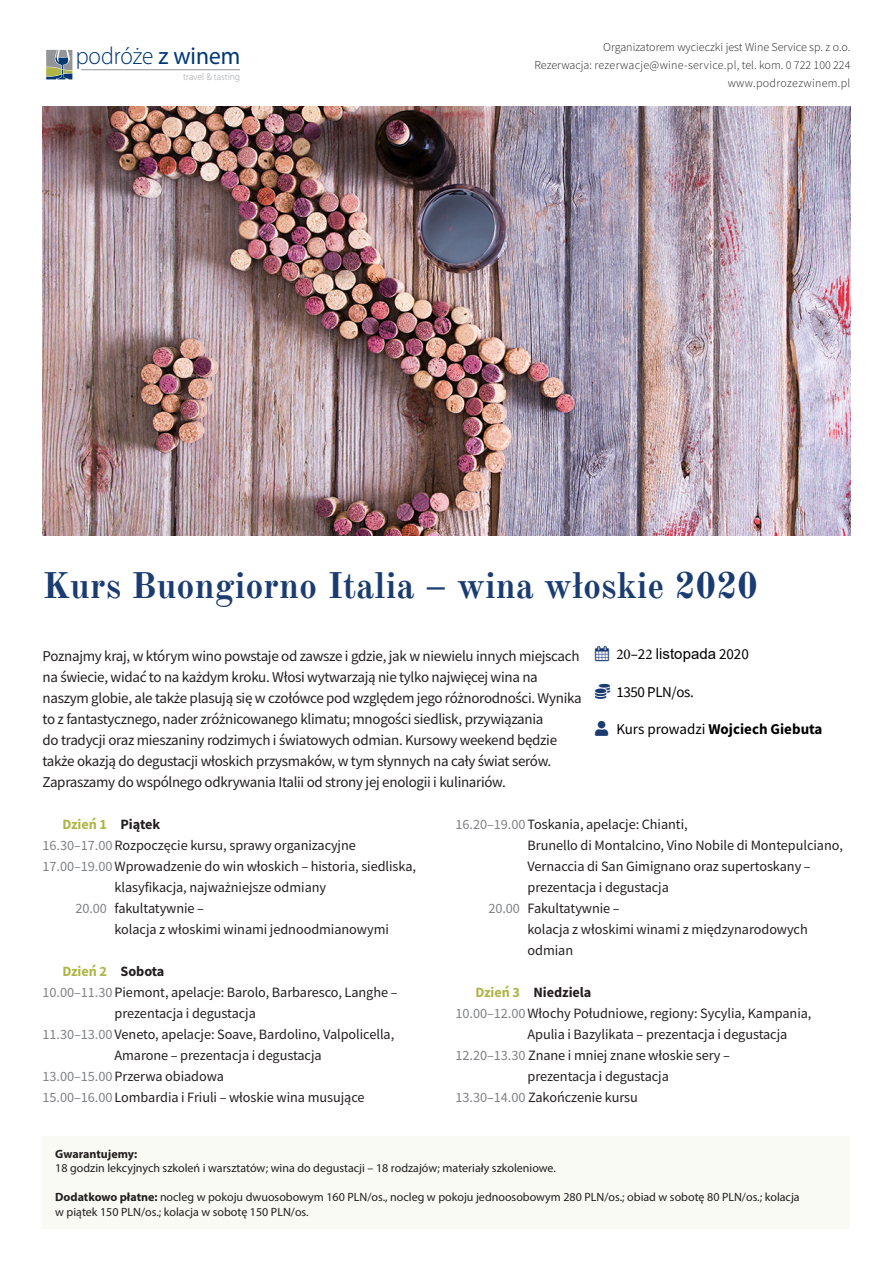
<style>
.page{position:relative;width:893px;height:1263px;background:#fff}
.page>*{position:absolute;margin:0;border:0;box-sizing:border-box;transform-origin:0 0}
.t1{font:700 36px "Old Standard TT";color:#1b3c71}
.t2{font:300 24.6px "Myriad Pro";letter-spacing:-.005em;color:#013874;scale:.95 1}
.t3{font:15px/21px "Source Sans Pro";letter-spacing:-.02em;color:#231f20}
.t4{font:700 15px "Source Sans Pro";color:#000}
.t5{font:15px "Arial";color:#000}
.t6{font:15px "Source Sans Pro";letter-spacing:-.025em;color:#000}
.t7{font:14.25px "Source Sans Pro";letter-spacing:-.005em;color:#231f20}
.t8{font:700 14.25px "Source Sans Pro";letter-spacing:-.005em;color:#afb547}
.t9{font:700 14.25px "Source Sans Pro";letter-spacing:-.005em;color:#231f20}
.t10{font:12px/14.4px "Myriad Pro";color:#231f20}
.t11{font:300 12px/18px "Source Sans Pro";color:#231f20;text-align:right}
.t12{font:700 12px "Myriad Pro";color:#231f20}
.t13{font:300 10.05px "Myriad Pro";color:#9d9fa2;scale:.95 1}
.s1{font-weight:400}
.s2{color:#1b3c71}
.s3{font-family:"Minion Pro"}
.s4{font-family:"Source Sans Pro"}
.s5{color:#231f20}
.s6{color:#808285}
.s7{color:#afb547}
.s8{font-weight:700}
</style>
<div class="page">
<svg style="left:46px;top:50px;width:26px;height:29px"></svg>
<hr style="left:81px;top:69px;width:159px;height:1px;background:#939598">
<div style="left:43px;top:1136px;width:807px;height:92px;background:#f9faf4"></div>
<img style="left:43px;top:106px;width:807px;height:429px">
<h2 class="t2" style="left:76px;top:42px;width:175px">podróże <span class="s1">z winem</span></h2>
<p class="t13" style="left:183px;top:71px;width:61px">travel &amp; tasting</p>
<p class="t11" style="left:534px;top:38px;width:317px">Organizatorem wycieczki jest Wine Service sp. z o.o.<br>Rezerwacja: rezerwacje@wine-service.pl, tel. kom. 0 722 100 224 www.podrozezwinem.pl</p>
<h1 class="t1" style="left:43px;top:564px;width:717px">Kurs Buongiorno Italia – wina włoskie 2020</h1>
<p class="t5" style="left:595px;top:644px;width:155px"><span class="s2">▲</span> <span class="s3">20</span><span class="s4">–2</span><span class="s3">2</span> listopada <span class="s4">2020</span></p>
<p class="t6" style="left:616px;top:682px;width:79px">1350 PLN/os.</p>
<p class="t4" style="left:616px;top:719px;width:208px"><span class="s1">Kurs prowadzi</span> Wojciech Giebuta</p>
<p class="t3" style="left:43px;top:646px;width:541px">Poznajmy kraj, w którym wino powstaje od zawsze i gdzie, jak w niewielu innych miejscach na świecie, widać to na każdym kroku. Włosi wytwarzają nie tylko najwięcej wina na naszym globie, ale także plasują się w czołówce pod względem jego różnorodności. Wynika to z fantastycznego, nader zróżnicowanego klimatu; mnogości siedlisk, przywiązania<br>do tradycji oraz mieszaniny rodzimych i światowych odmian. Kursowy weekend będzie także okazją do degustacji włoskich przysmaków, w tym słynnych na cały świat serów.<br>Zapraszamy do wspólnego odkrywania Italii od strony jej enologii i kulinariów.</p>
<p class="t8" style="left:62px;top:815px;width:99px">Dzień 1 <span class="s5">Piątek</span></p>
<p class="t7" style="left:43px;top:837px;width:315px"><span class="s6">16.30–17.00</span>Rozpoczęcie kursu, sprawy organizacyjne</p>
<p class="t7" style="left:43px;top:858px;width:375px"><span class="s6">17.00–19.00</span>Wprowadzenie do win włoskich – historia, siedliska,</p>
<p class="t7" style="left:115px;top:879px;width:213px">klasyfikacja, najważniejsze odmiany</p>
<p class="t7" style="left:75px;top:900px;width:130px"><span class="s6">20.00</span> fakultatywnie –</p>
<p class="t7" style="left:115px;top:921px;width:276px">kolacja z włoskimi winami jednoodmianowymi</p>
<p class="t8" style="left:62px;top:962px;width:104px">Dzień 2 <span class="s5">Sobota</span></p>
<p class="t7" style="left:43px;top:984px;width:356px"><span class="s6">10.00–11.30</span>Piemont, apelacje: Barolo, Barbaresco, Langhe –</p>
<p class="t7" style="left:115px;top:1005px;width:143px">prezentacja i degustacja</p>
<p class="t7" style="left:43px;top:1026px;width:353px"><span class="s6">11.30–13.00</span> Veneto, apelacje: Soave, Bardolino, Valpolicella,</p>
<p class="t7" style="left:115px;top:1047px;width:209px">Amarone – prezentacja i degustacja</p>
<p class="t7" style="left:43px;top:1068px;width:183px"><span class="s6">13.00–15.00</span>Przerwa obiadowa</p>
<p class="t7" style="left:43px;top:1089px;width:324px"><span class="s6">15.00–16.00</span> Lombardia i Friuli – włoskie wina musujące</p>
<p class="t7" style="left:455px;top:816px;width:234px"><span class="s6">16.20–19.00</span> Toskania, apelacje: Chianti,</p>
<p class="t7" style="left:527px;top:837px;width:317px">Brunello di Montalcino, Vino Nobile di Montepulciano,</p>
<p class="t7" style="left:527px;top:858px;width:285px">Vernaccia di San Gimignano oraz supertoskany –</p>
<p class="t7" style="left:527px;top:879px;width:143px">prezentacja i degustacja</p>
<p class="t7" style="left:488px;top:900px;width:133px"><span class="s6">20.00</span> Fakultatywnie –</p>
<p class="t7" style="left:527px;top:921px;width:282px">kolacja z włoskimi winami z międzynarodowych</p>
<p class="t7" style="left:527px;top:942px;width:47px">odmian</p>
<p class="t9" style="left:475px;top:983px;width:118px"><span class="s7">Dzień 3</span> Niedziela</p>
<p class="t7" style="left:455px;top:1005px;width:357px"><span class="s6">10.00–12.00</span>Włochy Południowe, regiony: Sycylia, Kampania,</p>
<p class="t7" style="left:527px;top:1026px;width:261px">Apulia i Bazylikata – prezentacja i degustacja</p>
<p class="t7" style="left:455px;top:1047px;width:276px"><span class="s6">12.20–13.30</span> Znane i mniej znane włoskie sery –</p>
<p class="t7" style="left:527px;top:1068px;width:143px">prezentacja i degustacja</p>
<p class="t7" style="left:455px;top:1089px;width:184px"><span class="s6">13.30–14.00</span> Zakończenie kursu</p>
<p class="t12" style="left:55px;top:1146px;width:83px">Gwarantujemy:</p>
<p class="t10" style="left:55px;top:1161px;width:502px">18 godzin lekcyjnych szkoleń i warsztatów; wina do degustacji – 18 rodzajów; materiały szkoleniowe.</p>
<p class="t10" style="left:55px;top:1190px;width:746px"><span class="s8">Dodatkowo płatne:</span> nocleg w pokoju dwuosobowym 160 PLN/os., nocleg w pokoju jednoosobowym 280 PLN/os.; obiad w sobotę 80 PLN/os.; kolacja w piątek 150 PLN/os.; kolacja w sobotę 150 PLN/os.</p>
</div>
